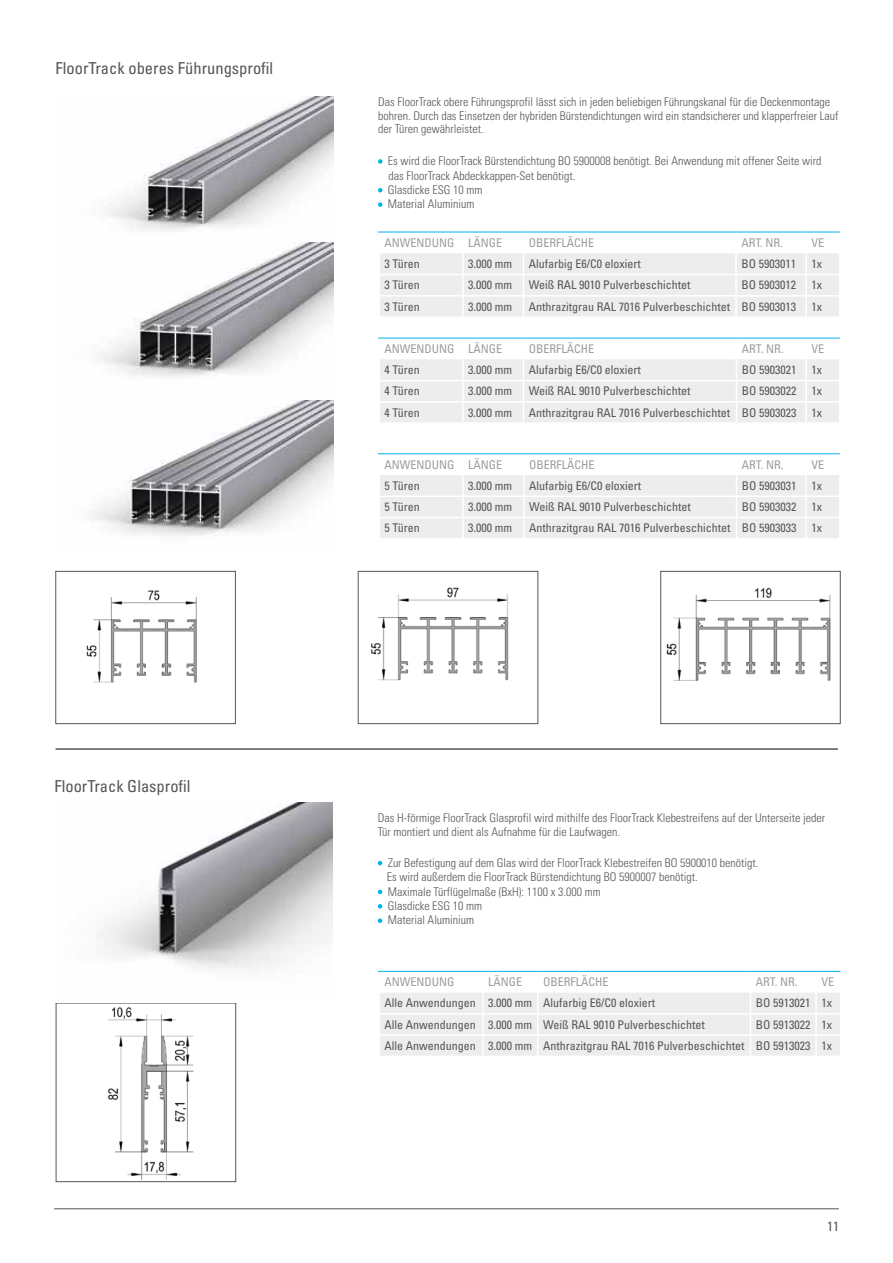
<style>
.page{position:relative;width:893px;height:1263px;background:#fff}
.page>*{position:absolute;margin:0;border:0;box-sizing:border-box;transform-origin:0 0}
.t1{font:condensed 16.5px "Univers LTCYR 57";color:#575756}
.t2{font:condensed 13.5px "Univers LTCYR 57";color:#575756}
.t3{font:12px/14.4px "Univers LTCYR 47 Light Cond";color:#575756}
.t4{font:condensed 12px/21.3px "Univers LTCYR 57";color:#575756;text-align:right}
.t5{font:condensed 12px "Univers LTCYR 57";color:#9d9d9c}
</style>
<div class="page">
<hr style="left:54px;top:1208px;width:785px;height:1px;background:#575756">
<img style="left:107px;top:97px;width:226px;height:133px">
<img style="left:101px;top:242px;width:232px;height:135px">
<img style="left:92px;top:400px;width:241px;height:136px">
<img style="left:666px;top:587px;width:165px;height:94px">
<div style="left:660px;top:571px;width:180px;height:153px;border:1px solid #575756"></div>
<img style="left:371px;top:587px;width:138px;height:94px">
<div style="left:358px;top:571px;width:180px;height:153px;border:1px solid #575756"></div>
<img style="left:86px;top:590px;width:111px;height:93px">
<div style="left:56px;top:571px;width:180px;height:153px;border:1px solid #575756"></div>
<img style="left:107px;top:1007px;width:87px;height:173px">
<div style="left:56px;top:1003px;width:180px;height:179px;border:1px solid #575756"></div>
<img style="left:100px;top:802px;width:232px;height:168px">
<hr style="left:56px;top:749px;width:782px;height:1px;background:#000">
<hr style="left:378px;top:232px;width:85px;height:1px;background:#00b1eb">
<svg style="left:379px;top:232px;width:461px;height:84px"></svg>
<hr style="left:378px;top:338px;width:85px;height:1px;background:#00b1eb">
<svg style="left:379px;top:338px;width:461px;height:84px"></svg>
<hr style="left:378px;top:453px;width:85px;height:1px;background:#00b1eb">
<hr style="left:463px;top:453px;width:61px;height:1px;background:#00b1eb">
<hr style="left:524px;top:453px;width:212px;height:1px;background:#00b1eb">
<hr style="left:736px;top:453px;width:70px;height:1px;background:#00b1eb">
<hr style="left:806px;top:453px;width:34px;height:1px;background:#00b1eb">
<svg style="left:379px;top:454px;width:461px;height:84px"></svg>
<svg style="left:378px;top:159px;width:4px;height:5px"></svg>
<svg style="left:378px;top:188px;width:4px;height:4px"></svg>
<svg style="left:378px;top:202px;width:4px;height:5px"></svg>
<svg style="left:378px;top:971px;width:463px;height:85px"></svg>
<svg style="left:378px;top:861px;width:4px;height:4px"></svg>
<svg style="left:378px;top:890px;width:4px;height:4px"></svg>
<svg style="left:378px;top:904px;width:4px;height:4px"></svg>
<svg style="left:378px;top:918px;width:4px;height:5px"></svg>
<h1 class="t1" style="left:56px;top:58px;width:219px">FloorTrack oberes Führungsprofil</h1>
<h1 class="t1" style="left:54px;top:775px;width:138px">FloorTrack Glasprofil</h1>
<p class="t3" style="left:378px;top:95px;width:462px;line-height:13.5px">Das FloorTrack obere Führungsprofil lässt sich in jeden beliebigen Führungskanal für die Deckenmontage bohren. Durch das Einsetzen der hybriden Bürstendichtungen wird ein standsicherer und klapperfreier Lauf der Türen gewährleistet.</p>
<p class="t3" style="left:388px;top:153px;width:435px">Es wird die FloorTrack Bürstendichtung BO 5900008 benötigt. Bei Anwendung mit offener Seite wird das FloorTrack Abdeckkappen-Set benötigt.<br>Glasdicke ESG 10 mm<br>Material Aluminium</p>
<p class="t5" style="left:385px;top:235px;width:119px">ANWENDUNG LÄNGE</p>
<p class="t5" style="left:529px;top:235px;width:67px">OBERFLÄCHE</p>
<p class="t5" style="left:741px;top:235px;width:43px">ART. NR.</p>
<p class="t5" style="left:811px;top:235px;width:14px">VE</p>
<p class="t4" style="left:385px;top:253px;width:37px">3 Türen</p>
<p class="t4" style="left:468px;top:253px;width:45px">3.000 mm</p>
<p class="t4" style="left:529px;top:253px;width:113px">Alufarbig E6/C0 eloxiert</p>
<p class="t4" style="left:741px;top:253px;width:56px">BO 5903011</p>
<p class="t4" style="left:811px;top:253px;width:12px">1x</p>
<p class="t4" style="left:385px;top:274px;width:37px">3 Türen</p>
<p class="t4" style="left:468px;top:274px;width:45px">3.000 mm</p>
<p class="t4" style="left:529px;top:274px;width:163px">Weiß RAL 9010 Pulverbeschichtet</p>
<p class="t4" style="left:741px;top:274px;width:56px">BO 5903012</p>
<p class="t4" style="left:811px;top:274px;width:12px">1x</p>
<p class="t4" style="left:385px;top:295px;width:37px">3 Türen</p>
<p class="t4" style="left:468px;top:295px;width:45px">3.000 mm</p>
<p class="t4" style="left:529px;top:295px;width:269px">Anthrazitgrau RAL 7016 Pulverbeschichtet BO 5903013</p>
<p class="t4" style="left:811px;top:295px;width:12px">1x</p>
<p class="t5" style="left:385px;top:341px;width:119px">ANWENDUNG LÄNGE</p>
<p class="t5" style="left:529px;top:341px;width:67px">OBERFLÄCHE</p>
<p class="t5" style="left:742px;top:341px;width:43px">ART. NR.</p>
<p class="t5" style="left:811px;top:341px;width:14px">VE</p>
<p class="t4" style="left:385px;top:359px;width:37px">4 Türen</p>
<p class="t4" style="left:468px;top:359px;width:45px">3.000 mm</p>
<p class="t4" style="left:529px;top:359px;width:113px">Alufarbig E6/C0 eloxiert</p>
<p class="t4" style="left:742px;top:359px;width:56px">BO 5903021</p>
<p class="t4" style="left:811px;top:359px;width:12px">1x</p>
<p class="t4" style="left:385px;top:380px;width:37px">4 Türen</p>
<p class="t4" style="left:468px;top:380px;width:45px">3.000 mm</p>
<p class="t4" style="left:529px;top:380px;width:163px">Weiß RAL 9010 Pulverbeschichtet</p>
<p class="t4" style="left:742px;top:380px;width:56px">BO 5903022</p>
<p class="t4" style="left:811px;top:380px;width:12px">1x</p>
<p class="t4" style="left:385px;top:401px;width:37px">4 Türen</p>
<p class="t4" style="left:468px;top:401px;width:45px">3.000 mm</p>
<p class="t4" style="left:529px;top:401px;width:269px">Anthrazitgrau RAL 7016 Pulverbeschichtet BO 5903023</p>
<p class="t4" style="left:811px;top:401px;width:12px">1x</p>
<p class="t5" style="left:385px;top:457px;width:119px">ANWENDUNG LÄNGE</p>
<p class="t5" style="left:529px;top:457px;width:67px">OBERFLÄCHE</p>
<p class="t5" style="left:742px;top:457px;width:43px">ART. NR.</p>
<p class="t5" style="left:811px;top:457px;width:14px">VE</p>
<p class="t4" style="left:385px;top:475px;width:37px">5 Türen</p>
<p class="t4" style="left:468px;top:475px;width:45px">3.000 mm</p>
<p class="t4" style="left:529px;top:475px;width:113px">Alufarbig E6/C0 eloxiert</p>
<p class="t4" style="left:742px;top:475px;width:82px">BO 5903031 1x</p>
<p class="t4" style="left:385px;top:496px;width:37px">5 Türen</p>
<p class="t4" style="left:468px;top:496px;width:45px">3.000 mm</p>
<p class="t4" style="left:529px;top:496px;width:163px">Weiß RAL 9010 Pulverbeschichtet</p>
<p class="t4" style="left:742px;top:496px;width:82px">BO 5903032 1x</p>
<p class="t4" style="left:385px;top:517px;width:37px">5 Türen</p>
<p class="t4" style="left:468px;top:517px;width:45px">3.000 mm</p>
<p class="t4" style="left:529px;top:517px;width:294px">Anthrazitgrau RAL 7016 Pulverbeschichtet BO 5903033 1x</p>
<p class="t3" style="left:378px;top:811px;width:449px;line-height:13.5px">Das H-förmige FloorTrack Glasprofil wird mithilfe des FloorTrack Klebestreifens auf der Unterseite jeder<br>Tür montiert und dient als Aufnahme für die Laufwagen.</p>
<p class="t3" style="left:387px;top:855px;width:373px">Zur Befestigung auf dem Glas wird der FloorTrack Klebestreifen BO 5900010 benötigt.<br>Es wird außerdem die FloorTrack Bürstendichtung BO 5900007 benötigt.<br>Maximale Türflügelmaße (BxH): 1100 x 3.000 mm<br>Glasdicke ESG 10 mm<br>Material Aluminium</p>
<p class="t5" style="left:384px;top:974px;width:72px">ANWENDUNG</p>
<p class="t5" style="left:488px;top:974px;width:35px">LÄNGE</p>
<p class="t5" style="left:543px;top:974px;width:67px">OBERFLÄCHE</p>
<p class="t5" style="left:756px;top:974px;width:43px">ART. NR.</p>
<p class="t5" style="left:821px;top:974px;width:14px">VE</p>
<p class="t4" style="left:384px;top:992px;width:272px">Alle Anwendungen 3.000 mm Alufarbig E6/C0 eloxiert</p>
<p class="t4" style="left:756px;top:992px;width:78px">BO 5913021 1x</p>
<p class="t4" style="left:384px;top:1013px;width:322px">Alle Anwendungen 3.000 mm Weiß RAL 9010 Pulverbeschichtet</p>
<p class="t4" style="left:384px;top:1013px;width:449px">BO 5913022 1x<br>Alle Anwendungen 3.000 mm Anthrazitgrau RAL 7016 Pulverbeschichtet BO 5913023 1x</p>
<p class="t2" style="left:827px;top:1218px;width:13px">11</p>
</div>
